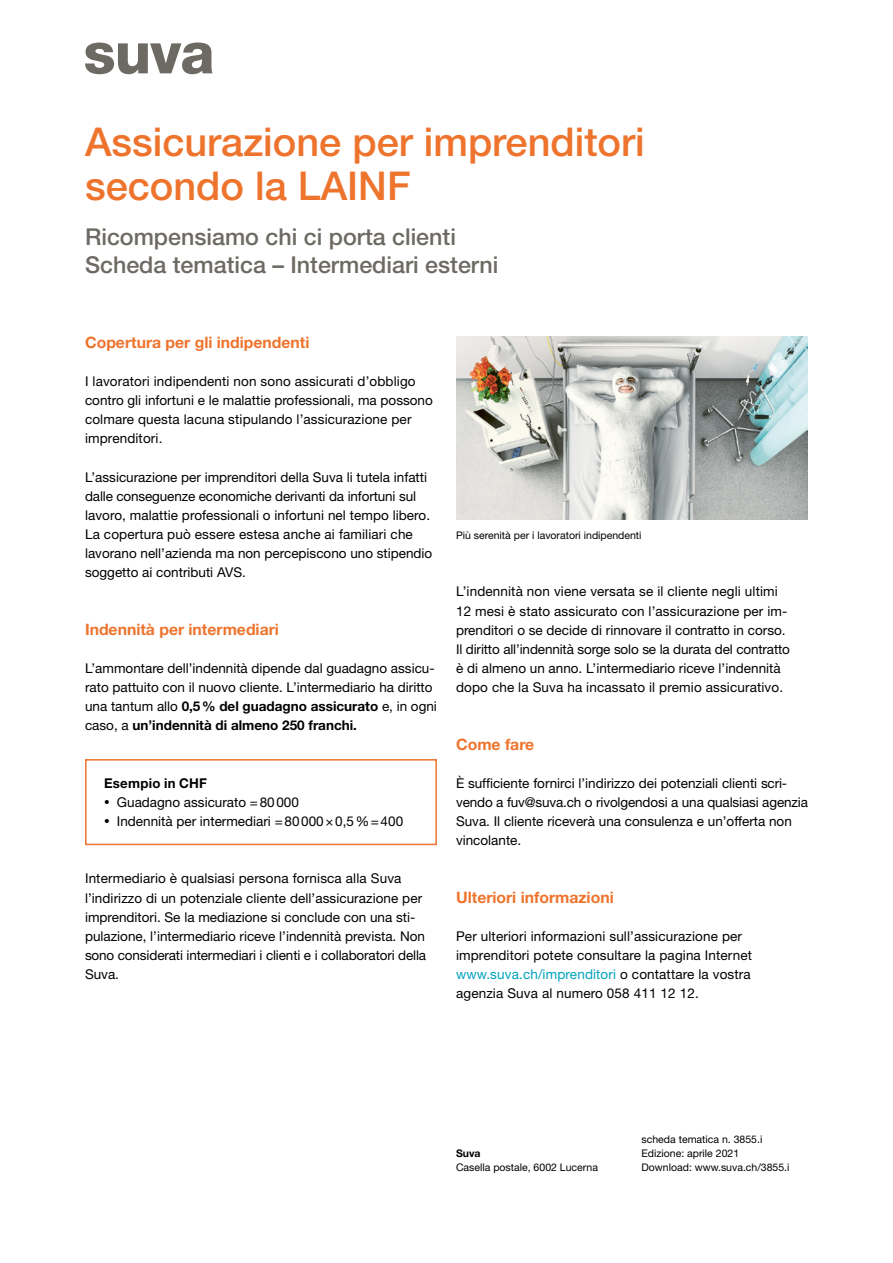
<style>
.page{position:relative;width:893px;height:1263px;background:#fff}
.page>*{position:absolute;margin:0;border:0;box-sizing:border-box;transform-origin:0 0}
.t1{font:500 39.75px/43.5px "Helvetica Neue LT Std";color:#ee742d}
.t2{font:500 23.25px/27.5px "Helvetica Neue LT Std";color:#6d6a63}
.t3{font:700 15.75px "Helvetica Neue LT Std";color:#ee742d}
.t4{font:13.5px/19.2px "Helvetica Neue LT Std";color:#000}
.t5{font:700 13.5px "Helvetica Neue LT Std";letter-spacing:.015em;color:#000}
.t6{font:10.5px/13.8px "Helvetica Neue LT Std";color:#000}
.t7{font:700 10.5px "Helvetica Neue LT Std";color:#000}
.s1{font-weight:700}
.s2{font-size:11.25px}
.s3{color:#00a2bc}
</style>
<div class="page">
<div style="left:85px;top:759px;width:352px;height:86px;border:2px solid #ee742d"></div>
<img style="left:456px;top:336px;width:352px;height:184px">
<svg style="left:85px;top:43px;width:128px;height:31px"></svg>
<h1 class="t1" style="left:85px;top:120px;width:561px">Assicurazione per imprenditori secondo la LAINF</h1>
<h2 class="t2" style="left:85px;top:223px;width:415px">Ricompensiamo chi ci porta clienti<br>Scheda tematica – Intermediari esterni</h2>
<p class="t3" style="left:85px;top:332px;width:226px">Copertura per gli indipendenti</p>
<p class="t4" style="left:85px;top:371px;width:349px">I lavoratori indipendenti non sono assicurati d’obbligo contro gli infortuni e le malattie professionali, ma possono colmare questa lacuna stipulando l’assicurazione per imprenditori.</p>
<p class="t4" style="left:85px;top:467px;width:349px">L’assicurazione per imprenditori della Suva li tutela infatti dalle conseguenze economiche derivanti da infortuni sul lavoro, malattie professionali o infortuni nel tempo libero.<br>La copertura può essere estesa anche ai familiari che lavorano nell’azienda ma non percepiscono uno stipendio soggetto ai contributi AVS.</p>
<p class="t3" style="left:85px;top:619px;width:195px">Indennità per intermediari</p>
<p class="t4" style="left:85px;top:658px;width:353px">L’ammontare dell’indennità dipende dal guadagno assicu&shy;rato pattuito con il nuovo cliente. L’intermediario ha diritto una tantum allo <span class="s1">0,5% del guadagno assicurato</span> e, in ogni caso, a <span class="s1">un’indennità di almeno 250 franchi.</span></p>
<p class="t5" style="left:104px;top:775px;width:104px">Esempio in CHF</p>
<p class="t4" style="left:104px;top:792px;width:196px"><span class="s2">•</span> Guadagno assicurato =80000</p>
<p class="t4" style="left:104px;top:811px;width:300px"><span class="s2">•</span> Indennità per intermediari =80000×0,5%=400</p>
<p class="t4" style="left:85px;top:869px;width:343px">Intermediario è qualsiasi persona fornisca alla Suva l’indirizzo di un potenziale cliente dell’assicurazione per imprenditori. Se la mediazione si conclude con una sti&shy;pulazione, l’intermediario riceve l’indennità prevista. Non sono considerati intermediari i clienti e i collaboratori della Suva.</p>
<p class="t6" style="left:456px;top:528px;width:187px">Più serenità per i lavoratori indipendenti</p>
<p class="t4" style="left:456px;top:582px;width:335px">L’indennità non viene versata se il cliente negli ultimi 12 mesi è stato assicurato con l’assicurazione per im&shy;prenditori o se decide di rinnovare il contratto in corso.<br>Il diritto all’indennità sorge solo se la durata del contratto è di almeno un anno. L’intermediario riceve l’indennità dopo che la Suva ha incassato il premio assicurativo.</p>
<p class="t3" style="left:456px;top:734px;width:80px">Come fare</p>
<p class="t4" style="left:456px;top:773px;width:353px">È sufficiente fornirci l’indirizzo dei potenziali clienti scri&shy;vendo a fuv@suva.ch o rivolgendosi a una qualsiasi agenzia Suva. Il cliente riceverà una consulenza e un’offerta non vincolante.</p>
<p class="t3" style="left:456px;top:887px;width:159px">Ulteriori informazioni</p>
<p class="t4" style="left:456px;top:926px;width:298px">Per ulteriori informazioni sull’assicurazione per imprenditori potete consultare la pagina Internet <span class="s3">www.suva.ch/imprenditori</span> o contattare la vostra agenzia Suva al numero 058 411 12 12.</p>
<p class="t7" style="left:456px;top:1146px;width:26px">Suva</p>
<p class="t6" style="left:456px;top:1160px;width:143px">Casella postale, 6002 Lucerna</p>
<p class="t6" style="left:642px;top:1132px;width:149px">scheda tematica n. 3855.i<br>Edizione: aprile 2021<br>Download: www.suva.ch/3855.i</p>
</div>
